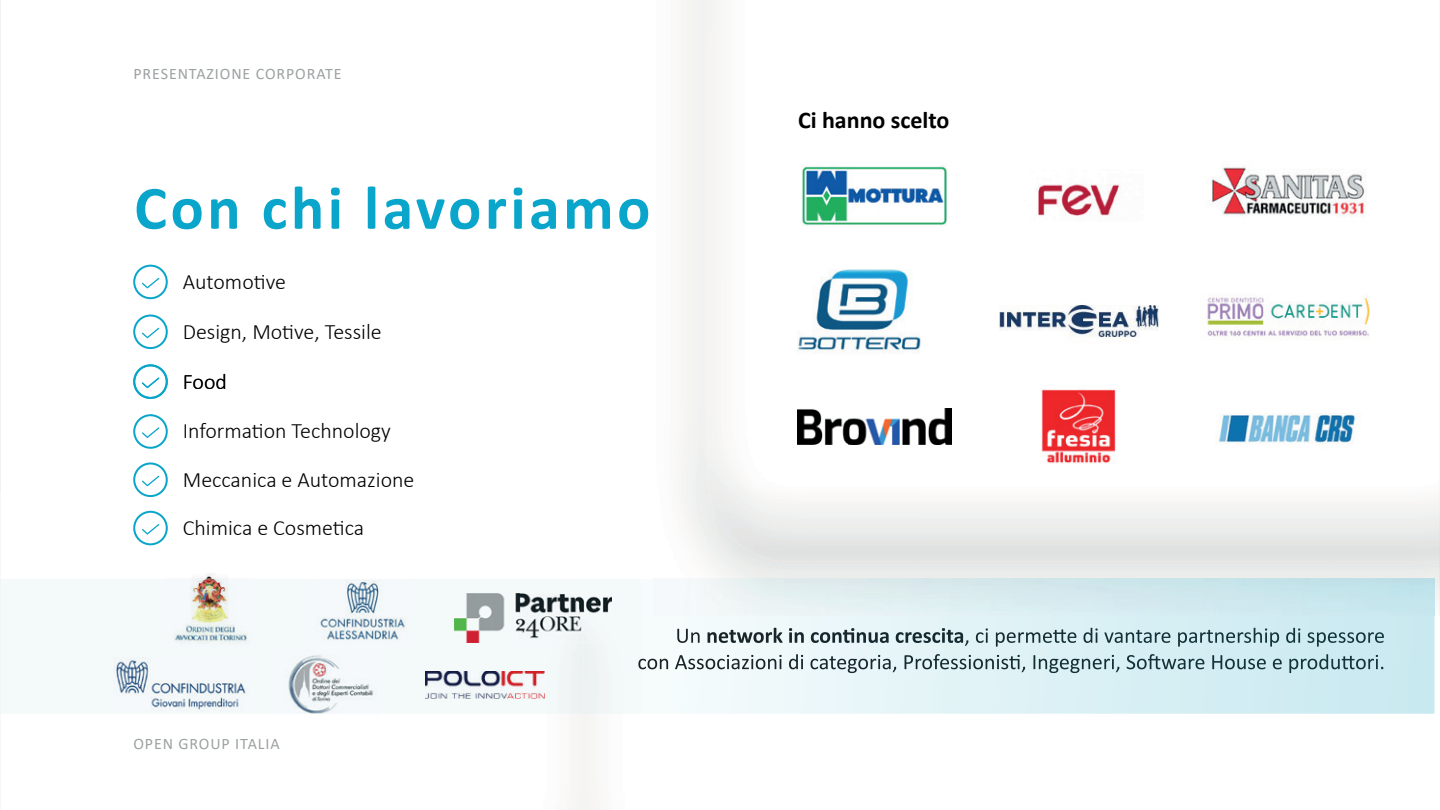
<style>
.page{position:relative;width:1440px;height:810px;background:#fff}
.page>*{position:absolute;margin:0;border:0;box-sizing:border-box;transform-origin:0 0}
.t1{font:700 62px "Calibri";letter-spacing:.055em;color:#09a5ca}
.t2{font:700 24px "Calibri";color:#000001}
.t3{font:22px/26.4px "Calibri";color:#1b1f22;text-align:right}
.t4{font:300 22px/48.2px "Calibri";color:#000001}
.t5{font:16px "Calibri";letter-spacing:.055em;color:#9ca1a2}
.s1{font-weight:700}
</style>
<div class="page">
<img style="left:133px;top:493px;width:35px;height:53px">
<img style="left:190px;top:573px;width:43px;height:6px">
<img style="left:278px;top:713px;width:100px;height:1px">
<img style="left:1439px;top:493px;width:1px;height:123px">
<img style="left:708px;top:280px;width:104px;height:282px">
<img style="left:917px;top:308px;width:418px;height:254px">
<img style="left:812px;top:444px;width:105px;height:118px">
<div style="left:133px;top:265px;width:35px;height:34px;border:2px solid #09a5ca;border-radius:50%"></div>
<svg style="left:142px;top:278px;width:17px;height:10px"></svg>
<div style="left:133px;top:314px;width:35px;height:35px;border:2px solid #09a5ca;border-radius:50%"></div>
<svg style="left:142px;top:327px;width:17px;height:11px"></svg>
<div style="left:133px;top:364px;width:35px;height:35px;border:2px solid #09a5ca;border-radius:50%"></div>
<svg style="left:142px;top:377px;width:17px;height:11px"></svg>
<div style="left:133px;top:414px;width:35px;height:35px;border:2px solid #09a5ca;border-radius:50%"></div>
<svg style="left:142px;top:427px;width:17px;height:11px"></svg>
<div style="left:133px;top:511px;width:35px;height:34px;border:2px solid #09a5ca;border-radius:50%"></div>
<svg style="left:142px;top:524px;width:17px;height:10px"></svg>
<div style="left:133px;top:462px;width:35px;height:35px;border:2px solid #09a5ca;border-radius:50%"></div>
<svg style="left:142px;top:475px;width:17px;height:11px"></svg>
<img style="left:798px;top:269px;width:154px;height:85px">
<img style="left:1036px;top:184px;width:85px;height:32px">
<img style="left:801px;top:165px;width:146px;height:61px">
<img style="left:1194px;top:297px;width:176px;height:48px">
<img style="left:1212px;top:167px;width:153px;height:48px">
<svg style="left:680px;top:616px;width:754px;height:97px;background:#dcf1f5"></svg>
<img style="left:1px;top:579px;width:568px;height:10px">
<div style="left:584px;top:589px;width:48px;height:124px;background:#f3f8f8"></div>
<img style="left:1px;top:589px;width:583px;height:124px">
<img style="left:167px;top:589px;width:86px;height:1px">
<img style="left:113px;top:658px;width:135px;height:53px">
<img style="left:425px;top:671px;width:119px;height:27px">
<div style="left:677px;top:628px;width:24px;height:15px;background:#f4fbfc"></div>
<div style="left:708px;top:627px;width:255px;height:16px;background:#ebf7fa"></div>
<div style="left:965px;top:627px;width:419px;height:19px;background:#d6eff3"></div>
<div style="left:641px;top:654px;width:742px;height:19px;background:linear-gradient(to right,#f6fcfc,#c9e9f0)"></div>
<img style="left:638px;top:654px;width:3px;height:19px">
<img style="left:584px;top:593px;width:28px;height:49px">
<img style="left:455px;top:593px;width:129px;height:49px">
<img style="left:1198px;top:398px;width:158px;height:56px">
<img style="left:798px;top:408px;width:153px;height:36px">
<img style="left:999px;top:305px;width:159px;height:95px">
<img style="left:1040px;top:388px;width:77px;height:76px">
<p class="t5" style="left:133px;top:62px;width:210px">PRESENTAZIONE CORPORATE</p>
<h1 class="t1" style="left:134px;top:164px;width:518px">Con chi lavoriamo</h1>
<p class="t4" style="left:183px;top:257px;width:105px">Automotive</p>
<p class="t4" style="left:183px;top:307px;width:201px">Design, Motive, Tessile</p>
<p class="t4" style="left:183px;top:357px;width:46px">Food</p>
<p class="t4" style="left:183px;top:407px;width:233px">Information Technology<br>Meccanica e Automazione<br>Chimica e Cosmetica</p>
<p class="t2" style="left:798px;top:103px;width:153px">Ci hanno scelto</p>
<p class="t5" style="left:133px;top:732px;width:148px">OPEN GROUP ITALIA</p>
<p class="t3" style="left:637px;top:621px;width:749px">Un <span class="s1">network in continua crescita</span>, ci permette di vantare partnership di spessore<br>con Associazioni di categoria, Professionisti, Ingegneri, Software House e produttori.</p>
</div>
